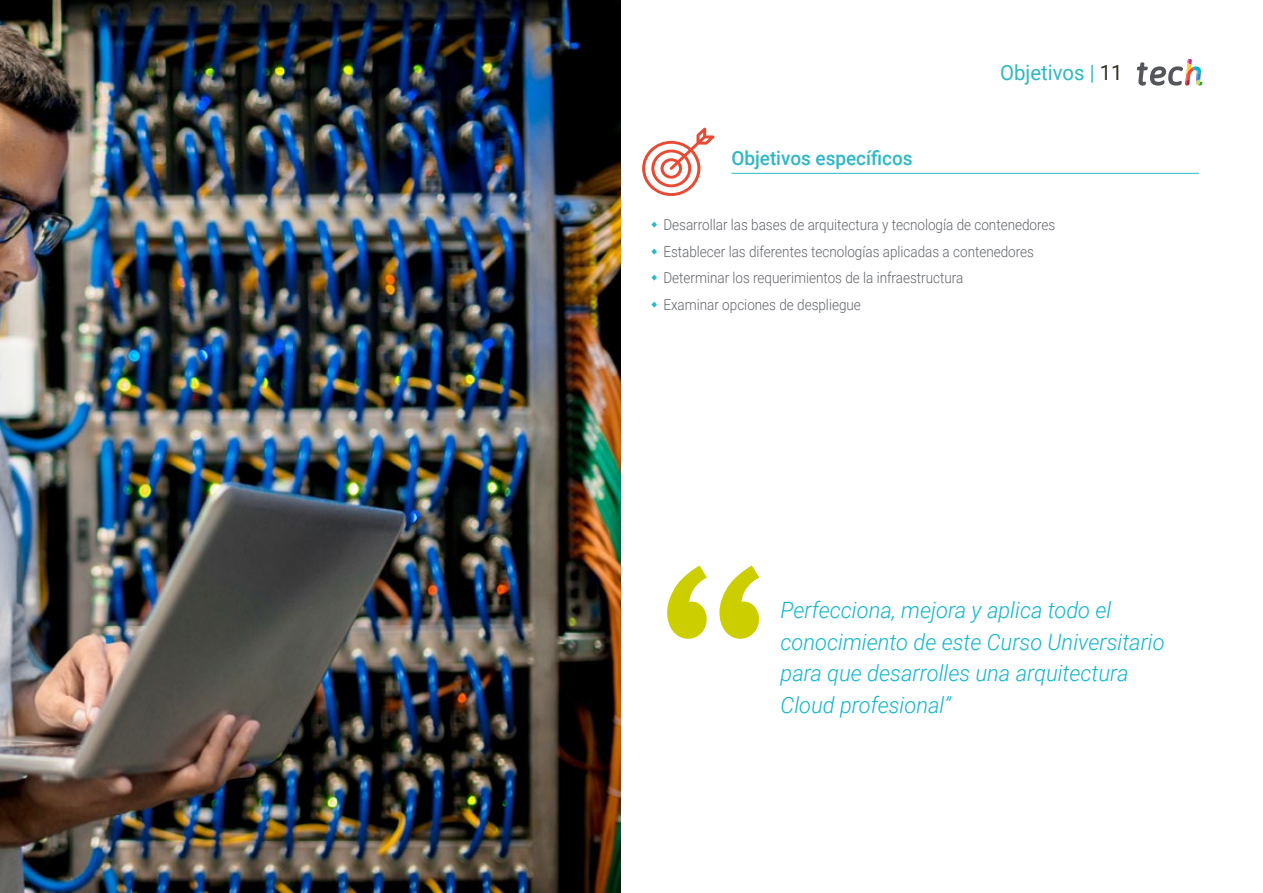
<style>
.page{position:relative;width:1263px;height:893px;background:#fff}
.page>*{position:absolute;margin:0;border:0;box-sizing:border-box;transform-origin:0 0}
.t1{font:italic 300 22.5px/31.5px "Roboto";color:#0fb6cf}
.t2{font:21px "Roboto";color:#2db8c5}
.t3{font:500 19.5px "Roboto";color:#2db8c5}
.t4{font:300 15px/26.7px "Roboto";color:#61646a;scale:.9 1}
.s1{color:#312e20}
</style>
<div class="page">
<hr style="left:731px;top:173px;width:468px;height:1px;background:#2db8c5">
<svg style="left:642px;top:128px;width:72px;height:68px"></svg>
<img style="left:0;top:0;width:621px;height:893px">
<svg style="left:1137px;top:59px;width:65px;height:27px"></svg>
<svg style="left:667px;top:566px;width:92px;height:73px"></svg>
<h3 class="t3" style="left:731px;top:144px;width:183px">Objetivos específicos</h3>
<h2 class="t2" style="left:1000px;top:57px;width:124px">Objetivos | <span class="s1">11</span></h2>
<p class="t4" style="left:663px;top:211px;width:437px">Desarrollar las bases de arquitectura y tecnología de contenedores Establecer las diferentes tecnologías aplicadas a contenedores Determinar los requerimientos de la infraestructura<br>Examinar opciones de despliegue</p>
<h1 class="t1" style="left:780px;top:594px;width:386px">Perfecciona, mejora y aplica todo el conocimiento de este Curso Universitario para que desarrolles una arquitectura Cloud profesional”</h1>
</div>
